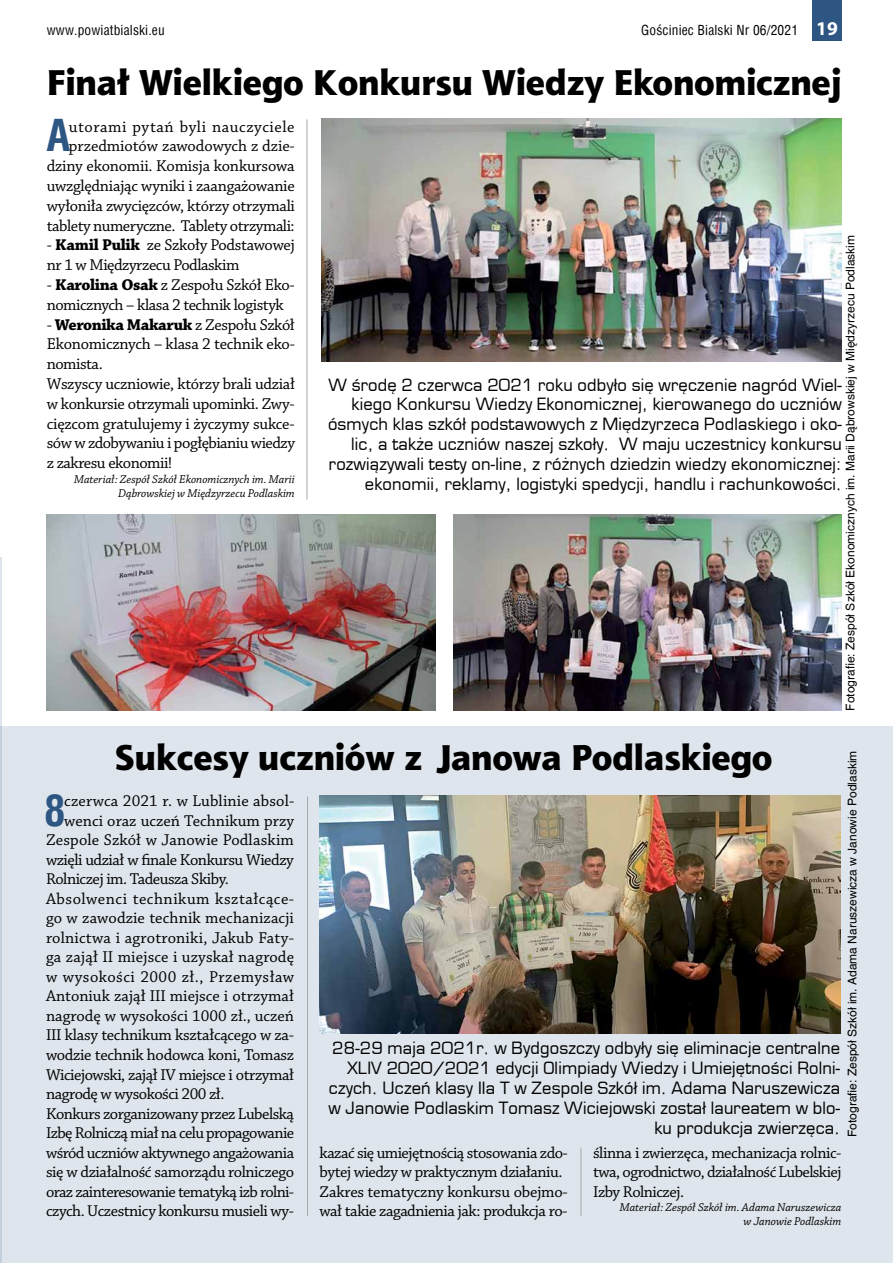
<style>
.page{position:relative;width:893px;height:1263px;background:#fff}
.page>*{position:absolute;margin:0;border:0;box-sizing:border-box;transform-origin:0 0}
.t1{font:700 condensed 42.9px "Helvetica";color:#2d5683}
.t2{font:700 condensed 42.45px "Helvetica";color:#2d5683}
.t3{font:36px "Aerton EFN Black";color:#000}
.t4{font:16.5px/19.8px "Chaparral Pro";letter-spacing:-.02em;color:#000}
.t5{font:16.5px/19.8px "Euromode";letter-spacing:.01em;color:#000;text-align:right}
.t6{font:16.5px "Chaparral Pro";letter-spacing:.01em;color:#000}
.t7{font:16.5px "Chaparral Pro";color:#000}
.t8{font:16.5px "Chaparral Pro";letter-spacing:-.04em;color:#000}
.t9{font:16.5px "Chaparral Pro";letter-spacing:.03em;color:#000}
.t10{font:16.5px "Chaparral Pro";letter-spacing:.005em;color:#000}
.t11{font:condensed 13.5px "Helvetica";letter-spacing:.01em;color:#000}
.t12{font:12px "Helvetica";color:#000}
.t13{font:italic 12px/14.4px "Chaparral Pro";letter-spacing:-.005em;color:#000;text-align:right}
.s1{font-family:"Myriad Pro";font-weight:700;font-stretch:normal;font-size:19.5px;color:#fff}
.s2{font-weight:700}
</style>
<div class="page">
<hr style="left:0;top:557px;width:1px;height:706px;background:#2d5683">
<div style="left:1px;top:726px;width:892px;height:537px;background:#dfe5ec"></div>
<hr style="left:307px;top:797px;width:1px;height:419px;background:#a7a9ac">
<hr style="left:581px;top:1148px;width:1px;height:68px;background:#a7a9ac">
<hr style="left:307px;top:119px;width:1px;height:381px;background:#a7a9ac">
<div style="left:812px;top:0;width:30px;height:41px;background:#2d5683"></div>
<img style="left:321px;top:118px;width:521px;height:243px">
<img style="left:47px;top:515px;width:388px;height:195px">
<img style="left:453px;top:515px;width:389px;height:195px">
<img style="left:319px;top:795px;width:521px;height:238px">
<p class="t11" style="left:47px;top:21px;width:120px">www.powiatbialski.eu</p>
<p class="t11" style="left:641px;top:21px;width:198px">Gościniec Bialski Nr 06/2021 <span class="s1">19</span></p>
<h3 class="t3" style="left:47px;top:60px;width:797px">Finał Wielkiego Konkursu Wiedzy Ekonomicznej</h3>
<h1 class="t1" style="left:46px;top:107px;width:25px">A</h1>
<p class="t4" style="left:47px;top:117px;width:250px;text-align:right">utorami pytań byli nauczyciele przedmiotów zawodowych z dzie&shy;dziny ekonomii. Komisja konkursowa uwzględniając wyniki i zaangażowanie wyłoniła zwycięzców, którzy otrzymali tablety numeryczne. Tablety otrzymali:</p>
<p class="t4" style="left:47px;top:236px;width:249px">- <span class="s2">Kamil Pulik</span> ze Szkoły Podstawowej nr 1 w Międzyrzecu Podlaskim</p>
<p class="t4" style="left:47px;top:275px;width:249px">- <span class="s2">Karolina Osak</span> z Zespołu Szkół Eko&shy;nomicznych – klasa 2 technik logistyk</p>
<p class="t4" style="left:47px;top:315px;width:250px">- <span class="s2">Weronika Makaruk</span> z Zespołu Szkół<br>Ekonomicznych – klasa 2 technik eko&shy;nomista.<br>Wszyscy uczniowie, którzy brali udział w konkursie otrzymali upominki. Zwy&shy;cięzcom gratulujemy i życzymy sukce&shy;sów w zdobywaniu i pogłębianiu wiedzy z zakresu ekonomii!</p>
<p class="t13" style="left:74px;top:472px;width:222px">Materiał: Zespół Szkół Ekonomicznych im. Marii<br>Dąbrowskiej w Międzyrzecu Podlaskim</p>
<p class="t12" style="left:843px;top:710px;width:477px;rotate:-90deg">Fotografie: Zespół Szkół Ekonomicznych im. Marii Dąbrowskiej w Międzyrzecu Podlaskim</p>
<p class="t5" style="left:328px;top:375px;width:515px">W środę 2 czerwca 2021 roku odbyło się wręczenie nagród Wiel&shy;kiego Konkursu Wiedzy Ekonomicznej, kierowanego do uczniów ósmych klas szkół podstawowych z Międzyrzeca Podlaskiego i oko&shy;lic, a także uczniów naszej szkoły. W maju uczestnicy konkursu rozwiązywali testy on-line, z różnych dziedzin wiedzy ekonomicznej: ekonomii, reklamy, logistyki spedycji, handlu i rachunkowości.</p>
<h3 class="t3" style="left:115px;top:735px;width:659px">Sukcesy uczniów z Janowa Podlaskiego</h3>
<p class="t12" style="left:845px;top:1137px;width:388px;rotate:-90deg">Fotografie: Zespół Szkół im. Adama Naruszewicza w Janowie Podlaskim</p>
<h2 class="t2" style="left:44px;top:782px;width:23px">8</h2>
<p class="t6" style="left:64px;top:792px;width:231px">czerwca 2021 r. w Lublinie absol-</p>
<p class="t7" style="left:64px;top:811px;width:231px">wenci oraz uczeń Technikum przy</p>
<p class="t6" style="left:46px;top:831px;width:249px">Zespole Szkół w Janowie Podlaskim</p>
<p class="t4" style="left:46px;top:850px;width:249px">wzięli udział w finale Konkursu Wiedzy</p>
<p class="t4" style="left:46px;top:870px;width:184px">Rolniczej im. Tadeusza Skiby.</p>
<p class="t9" style="left:46px;top:889px;width:250px">Absolwenci technikum kształcące-</p>
<p class="t10" style="left:46px;top:909px;width:249px">go w zawodzie technik mechanizacji</p>
<p class="t6" style="left:46px;top:928px;width:250px">rolnictwa i agrotroniki, Jakub Faty-</p>
<p class="t6" style="left:46px;top:948px;width:249px">ga zajął II miejsce i uzyskał nagrodę</p>
<p class="t9" style="left:46px;top:967px;width:250px">w wysokości 2000 zł., Przemysław</p>
<p class="t7" style="left:46px;top:987px;width:249px">Antoniuk zajął III miejsce i otrzymał</p>
<p class="t7" style="left:46px;top:1006px;width:249px">nagrodę w wysokości 1000 zł., uczeń</p>
<p class="t4" style="left:46px;top:1026px;width:250px">III klasy technikum kształcącego w za-</p>
<p class="t4" style="left:46px;top:1045px;width:250px">wodzie technik hodowca koni, Tomasz</p>
<p class="t4" style="left:46px;top:1065px;width:249px">Wiciejowski, zajął IV miejsce i otrzymał</p>
<p class="t4" style="left:46px;top:1084px;width:180px">nagrodę w wysokości 200 zł.</p>
<p class="t4" style="left:46px;top:1104px;width:250px">Konkurs zorganizowany przez Lubelską</p>
<p class="t8" style="left:46px;top:1124px;width:250px">Izbę Rolniczą miał na celu propagowanie</p>
<p class="t4" style="left:46px;top:1143px;width:250px">wśród uczniów aktywnego angażowania</p>
<p class="t4" style="left:46px;top:1162px;width:250px">się w działalność samorządu rolniczego</p>
<p class="t8" style="left:46px;top:1182px;width:250px">oraz zainteresowanie tematyką izb rolni-</p>
<p class="t4" style="left:46px;top:1201px;width:250px">czych. Uczestnicy konkursu musieli wy-</p>
<p class="t5" style="left:328px;top:1038px;width:513px">28-29 maja 2021r. w Bydgoszczy odbyły się eliminacje centralne XLIV 2020/2021 edycji Olimpiady Wiedzy i Umiejętności Rolni&shy;czych. Uczeń klasy IIa T w Zespole Szkół im. Adama Naruszewicza w Janowie Podlaskim Tomasz Wiciejowski został laureatem w blo&shy;ku produkcja zwierzęca.</p>
<p class="t4" style="left:320px;top:1143px;width:250px">kazać się umiejętnością stosowania zdo&shy;bytej wiedzy w praktycznym działaniu.<br>Zakres tematyczny konkursu obejmo&shy;wał takie zagadnienia jak: produkcja ro-</p>
<p class="t4" style="left:593px;top:1143px;width:250px;text-align:justify">ślinna i zwierzęca, mechanizacja rolnic&shy;twa, ogrodnictwo, działalność Lubelskiej Izby Rolniczej.</p>
<p class="t13" style="left:620px;top:1200px;width:223px">Materiał: Zespół Szkół im. Adama Naruszewicza w Janowie Podlaskim</p>
</div>
